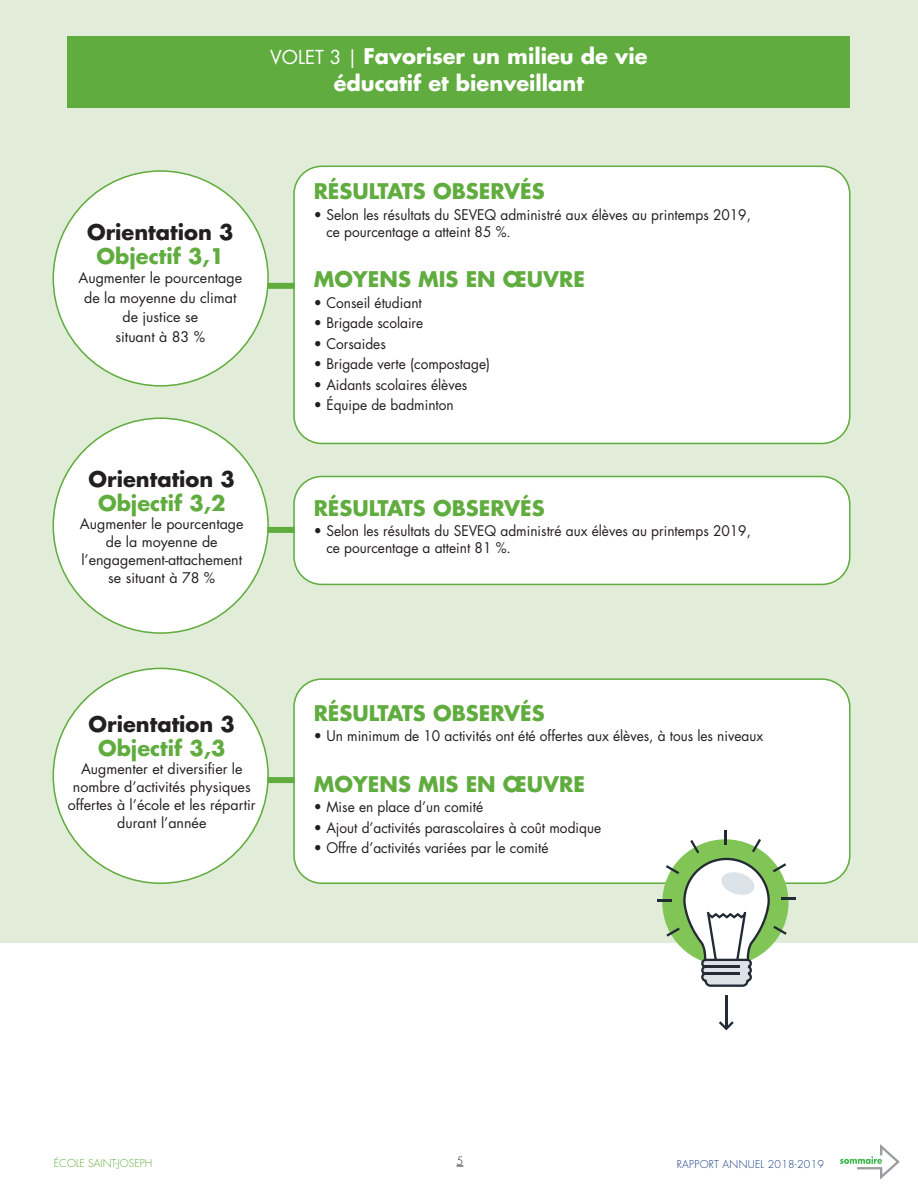
<style>
.page{position:relative;width:918px;height:1188px;background:#fff}
.page>*{position:absolute;margin:0;border:0;box-sizing:border-box;transform-origin:0 0}
.t1{font:700 21px "Futura";color:#60ac3e}
.t2{font:700 21px/27px "Futura";color:#fff;text-align:center}
.t3{font:700 21px "Futura";color:#231f20}
.t4{font:14.25px/17.2px "Futura";color:#231f20;scale:.96 1}
.t5{font:14.25px/18px "Futura";color:#231f20;text-align:center}
.t6{font:300 11.1px "Futura";color:#231f20}
.t7{font:300 10.5px "Futura";letter-spacing:.025em;color:#113880}
.t8{font:300 10.5px "Futura";color:#60ac3e}
.s1{font-weight:400;font-size:18.75px}
</style>
<div class="page">
<div style="left:0;top:0;width:918px;height:943px;background:#e1edd8"></div>
<div style="left:68px;top:36px;width:782px;height:72px;background:#60ac3e"></div>
<svg style="left:840px;top:1144px;width:60px;height:36px"></svg>
<div style="left:252px;top:527px;width:124px;height:6px;background:#60ac3e"></div>
<svg style="left:52px;top:417px;width:217px;height:217px"></svg>
<div style="left:293px;top:476px;width:558px;height:109px;background:#fff"></div>
<div style="left:252px;top:777px;width:124px;height:6px;background:#60ac3e"></div>
<svg style="left:52px;top:668px;width:217px;height:216px"></svg>
<div style="left:293px;top:678px;width:558px;height:206px;background:#fff"></div>
<div style="left:252px;top:283px;width:124px;height:6px;background:#60ac3e"></div>
<svg style="left:52px;top:170px;width:217px;height:217px"></svg>
<div style="left:293px;top:166px;width:558px;height:278px;background:#fff"></div>
<hr style="left:724px;top:831px;width:3px;height:14px;background:#222a33">
<hr style="left:781px;top:897px;width:14px;height:3px;background:#222a33">
<svg style="left:658px;top:839px;width:129px;height:148px"></svg>
<hr style="left:704px;top:966px;width:36px;height:2px;background:#222a33">
<hr style="left:704px;top:973px;width:36px;height:2px;background:#222a33">
<svg style="left:719px;top:1021px;width:15px;height:9px"></svg>
<hr style="left:725px;top:995px;width:2px;height:33px;background:#222a33">
<h1 class="t2" style="left:270px;top:44px;width:379px"><span class="s1">VOLET 3 |</span> Favoriser un milieu de vie éducatif et bienveillant</h1>
<h1 class="t3" style="left:87px;top:222px;width:148px">Orientation 3</h1>
<h1 class="t1" style="left:97px;top:246px;width:129px">Objectif 3,1</h1>
<p class="t5" style="left:78px;top:269px;width:165px;line-height:19.5px">Augmenter le pourcentage de la moyenne du climat de justice se<br>situant à 83 %</p>
<h1 class="t3" style="left:89px;top:470px;width:148px">Orientation 3</h1>
<h1 class="t1" style="left:98px;top:494px;width:129px">Objectif 3,2</h1>
<p class="t5" style="left:80px;top:516px;width:165px">Augmenter le pourcentage de la moyenne de l’engagement-attachement se situant à 78 %</p>
<h1 class="t1" style="left:314px;top:182px;width:233px">RÉSULTATS OBSERVÉS</h1>
<p class="t4" style="left:326px;top:207px;width:444px;text-indent:-13px">• Selon les résultats du SEVEQ administré aux élèves au printemps 2019, ce pourcentage a atteint 85 %.</p>
<h1 class="t1" style="left:314px;top:270px;width:273px">MOYENS MIS EN ŒUVRE</h1>
<p class="t4" style="left:314px;top:295px;width:114px">• Conseil étudiant</p>
<p class="t4" style="left:314px;top:316px;width:116px">• Brigade scolaire</p>
<p class="t4" style="left:314px;top:336px;width:77px">• Corsaides</p>
<p class="t4" style="left:314px;top:357px;width:185px">• Brigade verte (compostage)</p>
<p class="t4" style="left:314px;top:377px;width:162px">• Aidants scolaires élèves</p>
<p class="t4" style="left:314px;top:398px;width:147px">• Équipe de badminton</p>
<h1 class="t1" style="left:314px;top:498px;width:233px">RÉSULTATS OBSERVÉS</h1>
<p class="t4" style="left:326px;top:523px;width:444px;text-indent:-13px">• Selon les résultats du SEVEQ administré aux élèves au printemps 2019, ce pourcentage a atteint 81 %.</p>
<h1 class="t3" style="left:89px;top:715px;width:148px">Orientation 3</h1>
<h1 class="t1" style="left:98px;top:739px;width:129px">Objectif 3,3</h1>
<p class="t5" style="left:68px;top:761px;width:189px">Augmenter et diversifier le nombre d’activités physiques offertes à l’école et les répartir durant l’année</p>
<h1 class="t1" style="left:314px;top:703px;width:233px">RÉSULTATS OBSERVÉS</h1>
<p class="t4" style="left:314px;top:729px;width:470px">• Un minimum de 10 activités ont été offertes aux élèves, à tous les niveaux</p>
<h1 class="t1" style="left:314px;top:774px;width:273px">MOYENS MIS EN ŒUVRE</h1>
<p class="t4" style="left:314px;top:800px;width:178px">• Mise en place d’un comité</p>
<p class="t4" style="left:314px;top:820px;width:301px">• Ajout d’activités parascolaires à coût modique</p>
<p class="t4" style="left:314px;top:841px;width:246px">• Offre d’activités variées par le comité</p>
<p class="t8" style="left:54px;top:1158px;width:100px">ÉCOLE SAINT-JOSEPH</p>
<p class="t6" style="left:457px;top:1156px;width:8px">5</p>
<p class="t7" style="left:677px;top:1159px;width:149px">RAPPORT ANNUEL 2018-2019</p>
</div>
